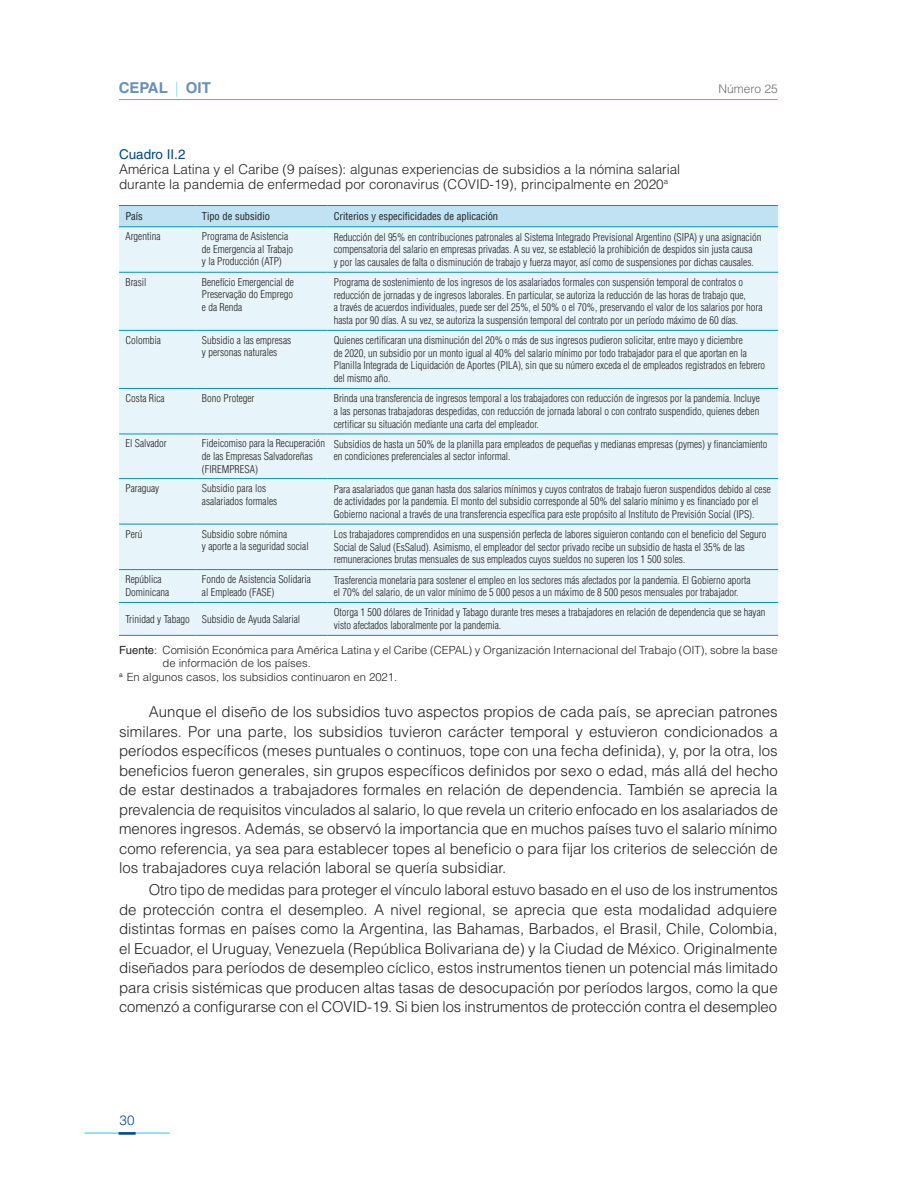
<style>
.page{position:relative;width:918px;height:1188px;background:#fff}
.page>*{position:absolute;margin:0;border:0;box-sizing:border-box;transform-origin:0 0}
._2_parrafo_despues_d{font:300 15px/19.5px "Helvetica";color:#231f20;text-align:justify}
._2_parrafo{font:300 15px/19.5px "Helvetica LT Std";letter-spacing:-.01em;color:#231f20;text-align:justify}
.t1{font:700 15px "Helvetica LT Std";color:#014588}
._4_titulo-cuadro{font:300 13.5px/15px "Helvetica LT Std";color:#231f20}
._4_rotulo{font:13.5px "Helvetica LT Std";color:#014588}
.t2{font:300 13.5px "Helvetica LT Std";color:#014588}
.t3{font:300 12px "Helvetica LT Std";color:#6c6d70}
._4_fuente{font:300 11.25px/13.5px "Helvetica LT Std";color:#231f20}
._4_fuente-notas{font:300 11.25px "Helvetica LT Std";color:#231f20}
.Texto_cuadro{font:300 condensed 10.5px/12.6px "Helvetica LT Std";color:#231f20}
.Header_cuadro{font:condensed 10.5px "Helvetica LT Std";color:#231f20}
.s1{font-weight:300;color:#31c3e9}
.s2{font-family:"Helvetica";font-weight:400}
</style>
<div class="page">
<hr style="left:119px;top:99px;width:659px;height:1px;background:#31c3e9">
<hr style="left:85px;top:1133px;width:85px;height:1px;background:#31c3e9">
<hr style="left:119px;top:1132px;width:17px;height:3px;background:#014588">
<div style="left:119px;top:206px;width:659px;height:20px;background:#c0e2f2"></div>
<div style="left:119px;top:227px;width:659px;height:408px;background:#e7f4f9"></div>
<hr style="left:119px;top:205px;width:77px;height:1px;background:#0092c8">
<hr style="left:196px;top:205px;width:131px;height:1px;background:#0092c8">
<hr style="left:327px;top:205px;width:451px;height:1px;background:#0092c8">
<hr style="left:119px;top:226px;width:77px;height:1px;background:#0092c8">
<hr style="left:196px;top:226px;width:131px;height:1px;background:#0092c8">
<hr style="left:327px;top:226px;width:451px;height:1px;background:#0092c8">
<hr style="left:119px;top:635px;width:77px;height:1px;background:#0092c8">
<hr style="left:196px;top:635px;width:131px;height:1px;background:#0092c8">
<hr style="left:327px;top:635px;width:451px;height:1px;background:#0092c8">
<hr style="left:119px;top:272px;width:77px;height:1px;background:#0092c8">
<hr style="left:196px;top:272px;width:131px;height:1px;background:#0092c8">
<hr style="left:327px;top:272px;width:451px;height:1px;background:#0092c8">
<hr style="left:119px;top:330px;width:77px;height:1px;background:#0092c8">
<hr style="left:196px;top:330px;width:131px;height:1px;background:#0092c8">
<hr style="left:327px;top:330px;width:451px;height:1px;background:#0092c8">
<hr style="left:119px;top:388px;width:77px;height:1px;background:#0092c8">
<hr style="left:196px;top:388px;width:131px;height:1px;background:#0092c8">
<hr style="left:327px;top:388px;width:451px;height:1px;background:#0092c8">
<hr style="left:119px;top:434px;width:77px;height:1px;background:#0092c8">
<hr style="left:196px;top:434px;width:131px;height:1px;background:#0092c8">
<hr style="left:327px;top:434px;width:451px;height:1px;background:#0092c8">
<hr style="left:119px;top:478px;width:77px;height:1px;background:#0092c8">
<hr style="left:196px;top:478px;width:131px;height:1px;background:#0092c8">
<hr style="left:327px;top:478px;width:451px;height:1px;background:#0092c8">
<hr style="left:119px;top:524px;width:77px;height:1px;background:#0092c8">
<hr style="left:196px;top:524px;width:131px;height:1px;background:#0092c8">
<hr style="left:327px;top:524px;width:451px;height:1px;background:#0092c8">
<hr style="left:119px;top:569px;width:77px;height:1px;background:#0092c8">
<hr style="left:196px;top:569px;width:131px;height:1px;background:#0092c8">
<hr style="left:327px;top:569px;width:451px;height:1px;background:#0092c8">
<hr style="left:119px;top:602px;width:77px;height:1px;background:#0092c8">
<hr style="left:196px;top:602px;width:131px;height:1px;background:#0092c8">
<hr style="left:327px;top:602px;width:451px;height:1px;background:#0092c8">
<h1 class="t1" style="left:119px;top:79px;width:94px">CEPAL <span class="s1">|</span> OIT</h1>
<p class="t3" style="left:719px;top:81px;width:61px">Número 25</p>
<p class="_4_rotulo" style="left:119px;top:146px;width:68px">Cuadro II.2</p>
<p class="_4_titulo-cuadro" style="left:119px;top:161px;width:563px">América Latina y el Caribe (9 países): algunas experiencias de subsidios a la nómina salarial durante la pandemia de enfermedad por coronavirus (COVID-19), principalmente en 2020<sup>a</sup></p>
<p class="Header_cuadro" style="left:125px;top:210px;width:19px">País</p>
<p class="Header_cuadro" style="left:202px;top:210px;width:70px">Tipo de subsidio</p>
<p class="Header_cuadro" style="left:334px;top:210px;width:166px">Criterios y especificidades de aplicación</p>
<p class="Texto_cuadro" style="left:125px;top:230px;width:36px">Argentina</p>
<p class="Texto_cuadro" style="left:202px;top:230px;width:93px">Programa de Asistencia de Emergencia al Trabajo y la Producción (ATP)</p>
<p class="Texto_cuadro" style="left:334px;top:231px;width:429px">Reducción del 95% en contribuciones patronales al Sistema Integrado Previsional Argentino (SIPA) y una asignación compensatoria del salario en empresas privadas. A su vez, se estableció la prohibición de despidos sin justa causa<br>y por las causales de falta o disminución de trabajo y fuerza mayor, así como de suspensiones por dichas causales.</p>
<p class="Texto_cuadro" style="left:125px;top:276px;width:22px">Brasil</p>
<p class="Texto_cuadro" style="left:202px;top:276px;width:93px;text-align:justify">Benefício Emergencial de Preservação do Emprego e da Renda</p>
<p class="Texto_cuadro" style="left:334px;top:276px;width:430px">Programa de sostenimiento de los ingresos de los asalariados formales con suspensión temporal de contratos o reducción de jornadas y de ingresos laborales. En particular, se autoriza la reducción de las horas de trabajo que,<br>a través de acuerdos individuales, puede ser del 25%, el 50% o el 70%, preservando el valor de los salarios por hora hasta por 90 días. A su vez, se autoriza la suspensión temporal del contrato por un período máximo de 60 días.</p>
<p class="Texto_cuadro" style="left:125px;top:334px;width:37px">Colombia</p>
<p class="Texto_cuadro" style="left:202px;top:334px;width:91px">Subsidio a las empresas y personas naturales</p>
<p class="Texto_cuadro" style="left:334px;top:334px;width:433px">Quienes certificaran una disminución del 20% o más de sus ingresos pudieron solicitar, entre mayo y diciembre<br>de 2020, un subsidio por un monto igual al 40% del salario mínimo por todo trabajador para el que aportan en la Planilla Integrada de Liquidación de Aportes (PILA), sin que su número exceda el de empleados registrados en febrero del mismo año.</p>
<p class="Texto_cuadro" style="left:125px;top:392px;width:41px">Costa Rica</p>
<p class="Texto_cuadro" style="left:202px;top:392px;width:54px">Bono Proteger</p>
<p class="Texto_cuadro" style="left:334px;top:392px;width:428px;text-align:justify">Brinda una transferencia de ingresos temporal a los trabajadores con reducción de ingresos por la pandemia. Incluye a las personas trabajadoras despedidas, con reducción de jornada laboral o con contrato suspendido, quienes deben certificar su situación mediante una carta del empleador.</p>
<p class="Texto_cuadro" style="left:125px;top:437px;width:43px">El Salvador</p>
<p class="Texto_cuadro" style="left:202px;top:437px;width:125px">Fideicomiso para la Recuperación de las Empresas Salvadoreñas (FIREMPRESA)</p>
<p class="Texto_cuadro" style="left:334px;top:438px;width:435px">Subsidios de hasta un 50% de la planilla para empleados de pequeñas y medianas empresas (pymes) y financiamiento en condiciones preferenciales al sector informal.</p>
<p class="Texto_cuadro" style="left:125px;top:482px;width:35px">Paraguay</p>
<p class="Texto_cuadro" style="left:202px;top:482px;width:77px">Subsidio para los asalariados formales</p>
<p class="Texto_cuadro" style="left:334px;top:482px;width:439px">Para asalariados que ganan hasta dos salarios mínimos y cuyos contratos de trabajo fueron suspendidos debido al cese de actividades por la pandemia. El monto del subsidio corresponde al 50% del salario mínimo y es financiado por el<br>Gobierno nacional a través de una transferencia específica para este propósito al Instituto de Previsión Social (IPS).</p>
<p class="Texto_cuadro" style="left:125px;top:527px;width:18px">Perú</p>
<p class="Texto_cuadro" style="left:202px;top:527px;width:108px">Subsidio sobre nómina<br>y aporte a la seguridad social</p>
<p class="Texto_cuadro" style="left:334px;top:528px;width:434px">Los trabajadores comprendidos en una suspensión perfecta de labores siguieron contando con el beneficio del Seguro<br>Social de Salud (EsSalud). Asimismo, el empleador del sector privado recibe un subsidio de hasta el 35% de las remuneraciones brutas mensuales de sus empleados cuyos sueldos no superen los 1 500 soles.</p>
<p class="Texto_cuadro" style="left:125px;top:573px;width:45px">República<br>Dominicana</p>
<p class="Texto_cuadro" style="left:202px;top:573px;width:111px">Fondo de Asistencia Solidaria al Empleado (FASE)</p>
<p class="Texto_cuadro" style="left:334px;top:573px;width:418px">Trasferencia monetaria para sostener el empleo en los sectores más afectados por la pandemia. El Gobierno aporta el 70% del salario, de un valor mínimo de 5 000 pesos a un máximo de 8 500 pesos mensuales por trabajador.</p>
<p class="Texto_cuadro" style="left:125px;top:613px;width:66px">Trinidad y Tabago</p>
<p class="Texto_cuadro" style="left:202px;top:613px;width:100px">Subsidio de Ayuda Salarial</p>
<p class="Texto_cuadro" style="left:334px;top:606px;width:433px">Otorga 1 500 dólares de Trinidad y Tabago durante tres meses a trabajadores en relación de dependencia que se hayan visto afectados laboralmente por la pandemia.</p>
<p class="_4_fuente" style="left:163px;top:643px;width:617px;text-indent:-44px"><span class="s2">Fuente</span>: Comisión Económica para América Latina y el Caribe (CEPAL) y Organización Internacional del Trabajo (OIT), sobre la base de información de los países.</p>
<p class="_4_fuente-notas" style="left:119px;top:670px;width:280px"><sup>a</sup> En algunos casos, los subsidios continuaron en 2021.</p>
<p class="_2_parrafo_despues_d" style="left:119px;top:702px;width:661px;text-indent:30px">Aunque el diseño de los subsidios tuvo aspectos propios de cada país, se aprecian patrones similares. Por una parte, los subsidios tuvieron carácter temporal y estuvieron condicionados a períodos específicos (meses puntuales o continuos, tope con una fecha definida), y, por la otra, los beneficios fueron generales, sin grupos específicos definidos por sexo o edad, más allá del hecho de estar destinados a trabajadores formales en relación de dependencia. También se aprecia la prevalencia de requisitos vinculados al salario, lo que revela un criterio enfocado en los asalariados de menores ingresos. Además, se observó la importancia que en muchos países tuvo el salario mínimo como referencia, ya sea para establecer topes al beneficio o para fijar los criterios de selección de los trabajadores cuya relación laboral se quería subsidiar.</p>
<p class="_2_parrafo" style="left:119px;top:880px;width:660px;text-indent:30px">Otro tipo de medidas para proteger el vínculo laboral estuvo basado en el uso de los instrumentos de protección contra el desempleo. A nivel regional, se aprecia que esta modalidad adquiere distintas formas en países como la Argentina, las Bahamas, Barbados, el Brasil, Chile, Colombia, el Ecuador, el Uruguay, Venezuela (República Bolivariana de) y la Ciudad de México. Originalmente diseñados para períodos de desempleo cíclico, estos instrumentos tienen un potencial más limitado para crisis sistémicas que producen altas tasas de desocupación por períodos largos, como la que comenzó a configurarse con el COVID-19. Si bien los instrumentos de protección contra el desempleo</p>
<p class="t2" style="left:120px;top:1112px;width:17px">30</p>
</div>
